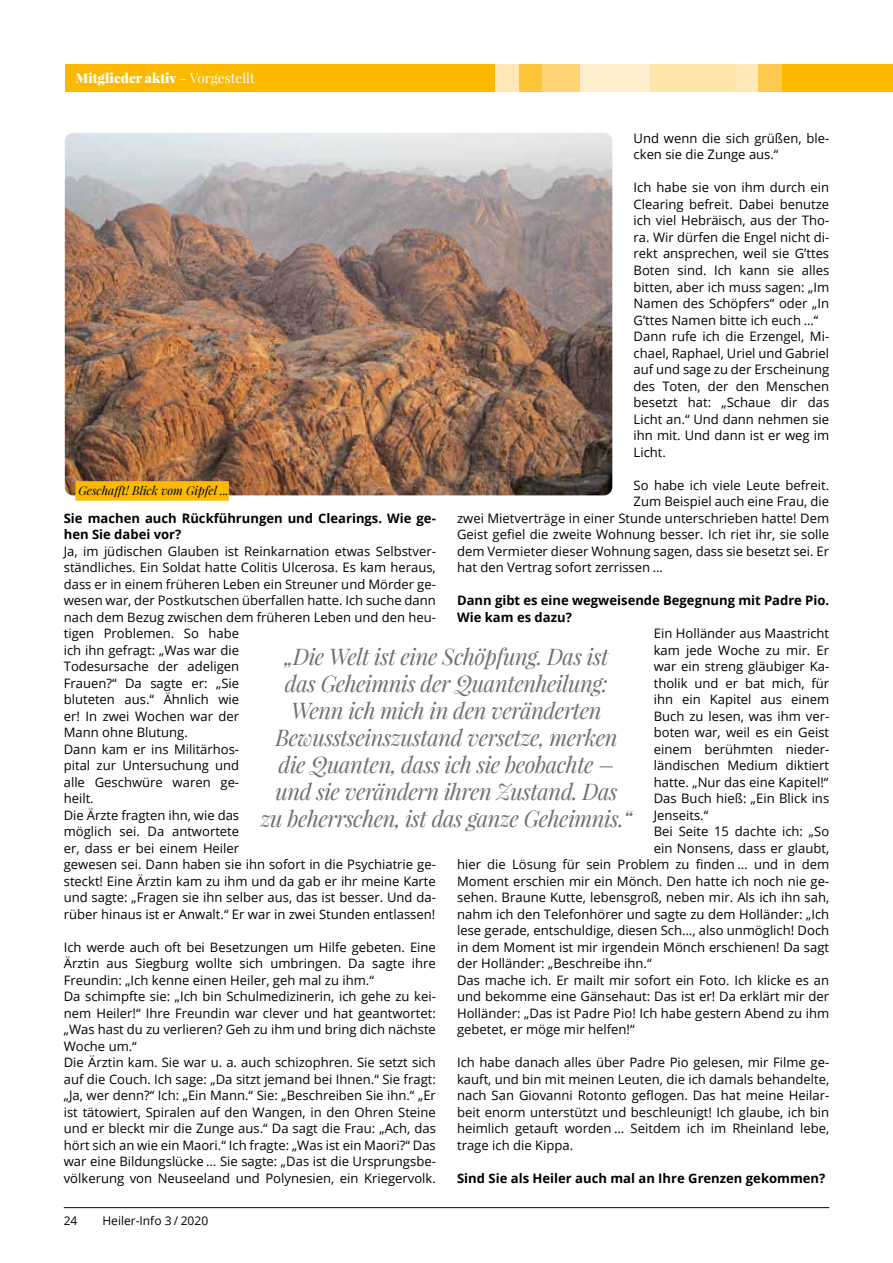
<style>
.page{position:relative;width:893px;height:1263px;background:#fff}
.page>*{position:absolute;margin:0;border:0;box-sizing:border-box;transform-origin:0 0}
.t1{font:italic 22.5px/27px "Playfair Display";letter-spacing:-.02em;color:#6f6f6e;text-align:center}
.t2{font:900 13.5px "Playfair Display";color:#fff}
.t3{font:13.05px/16.5px "Open Sans";color:#000}
.t4{font:700 13.05px/16.5px "Open Sans";color:#000}
.t5{font:italic 12px "Playfair Display";color:#000}
.t6{font:12px "Open Sans";color:#000}
.s1{font-weight:400}
</style>
<div class="page">
<div style="left:782px;top:64px;width:111px;height:27px;background:#fbba00"></div>
<div style="left:65px;top:64px;width:430px;height:27px;background:#fbba00"></div>
<div style="left:495px;top:64px;width:24px;height:27px;background:#ffe7b8"></div>
<div style="left:735px;top:64px;width:23px;height:27px;background:#ffe7b8"></div>
<div style="left:519px;top:64px;width:24px;height:27px;background:#fdc539"></div>
<div style="left:758px;top:64px;width:24px;height:27px;background:#fdca4f"></div>
<div style="left:543px;top:64px;width:37px;height:27px;background:#fed475"></div>
<div style="left:580px;top:64px;width:70px;height:27px;background:#ffeece"></div>
<div style="left:650px;top:64px;width:85px;height:27px;background:#ffe4ac"></div>
<img style="left:65px;top:133px;width:547px;height:362px">
<div style="left:75px;top:481px;width:154px;height:20px;background:#fbba00"></div>
<hr style="left:64px;top:1207px;width:765px;height:1px;background:#000">
<p class="t2" style="left:75px;top:69px;width:181px">Mitglieder aktiv <span class="s1">– Vorgestellt</span></p>
<p class="t3" style="left:634px;top:130px;width:197px">Und wenn die sich grüßen, ble&shy;cken sie die Zunge aus.“</p>
<p class="t3" style="left:634px;top:179px;width:197px">Ich habe sie von ihm durch ein<br>Clearing befreit. Dabei benutze ich viel Hebräisch, aus der Tho&shy;ra. Wir dürfen die Engel nicht di&shy;rekt ansprechen, weil sie G’ttes<br>Boten sind. Ich kann sie alles bitten, aber ich muss sagen: „Im<br>Namen des Schöpfers“ oder „In<br>G’ttes Namen bitte ich euch …“<br>Dann rufe ich die Erzengel, Mi&shy;chael, Raphael, Uriel und Gabriel auf und sage zu der Erscheinung des Toten, der den Menschen besetzt hat: „Schaue dir das<br>Licht an.“ Und dann nehmen sie ihn mit. Und dann ist er weg im<br>Licht.</p>
<p class="t3" style="left:634px;top:476px;width:197px">So habe ich viele Leute befreit.</p>
<p class="t3" style="left:634px;top:493px;width:197px">Zum Beispiel auch eine Frau, die</p>
<p class="t3" style="left:457px;top:509px;width:374px">zwei Mietverträge in einer Stunde unterschrieben hatte! Dem</p>
<p class="t3" style="left:457px;top:526px;width:374px">Geist gefiel die zweite Wohnung besser. Ich riet ihr, sie solle</p>
<p class="t3" style="left:457px;top:542px;width:374px">dem Vermieter dieser Wohnung sagen, dass sie besetzt sei. Er</p>
<p class="t3" style="left:457px;top:559px;width:207px">hat den Vertrag sofort zerrissen …</p>
<p class="t4" style="left:457px;top:592px;width:374px">Dann gibt es eine wegweisende Begegnung mit Padre Pio.<br>Wie kam es dazu?</p>
<p class="t3" style="left:654px;top:625px;width:177px">Ein Holländer aus Maastricht</p>
<p class="t3" style="left:654px;top:641px;width:177px">kam jede Woche zu mir. Er</p>
<p class="t3" style="left:654px;top:658px;width:177px">war ein streng gläubiger Ka-</p>
<p class="t3" style="left:654px;top:674px;width:177px">tholik und er bat mich, für</p>
<p class="t3" style="left:654px;top:691px;width:177px">ihn ein Kapitel aus einem</p>
<p class="t3" style="left:654px;top:707px;width:177px">Buch zu lesen, was ihm ver-</p>
<p class="t3" style="left:654px;top:724px;width:177px">boten war, weil es ein Geist</p>
<p class="t3" style="left:654px;top:740px;width:177px">einem berühmten nieder-</p>
<p class="t3" style="left:654px;top:757px;width:177px">ländischen Medium diktiert</p>
<p class="t3" style="left:654px;top:773px;width:176px">hatte. „Nur das eine Kapitel!“</p>
<p class="t3" style="left:654px;top:790px;width:177px">Das Buch hieß: „Ein Blick ins</p>
<p class="t3" style="left:654px;top:806px;width:56px">Jenseits.“</p>
<p class="t3" style="left:654px;top:823px;width:177px">Bei Seite 15 dachte ich: „So</p>
<p class="t3" style="left:654px;top:839px;width:177px">ein Nonsens, dass er glaubt,</p>
<p class="t3" style="left:457px;top:856px;width:374px">hier die Lösung für sein Problem zu finden … und in dem</p>
<p class="t3" style="left:457px;top:872px;width:374px">Moment erschien mir ein Mönch. Den hatte ich noch nie ge-</p>
<p class="t3" style="left:457px;top:889px;width:374px">sehen. Braune Kutte, lebensgroß, neben mir. Als ich ihn sah,</p>
<p class="t3" style="left:457px;top:905px;width:374px">nahm ich den Telefonhörer und sagte zu dem Holländer: „Ich</p>
<p class="t3" style="left:457px;top:922px;width:374px">lese gerade, entschuldige, diesen Sch…, also unmöglich! Doch</p>
<p class="t3" style="left:457px;top:938px;width:374px">in dem Moment ist mir irgendein Mönch erschienen! Da sagt</p>
<p class="t3" style="left:457px;top:955px;width:196px">der Holländer: „Beschreibe ihn.“</p>
<p class="t3" style="left:457px;top:971px;width:374px">Das mache ich. Er mailt mir sofort ein Foto. Ich klicke es an</p>
<p class="t3" style="left:457px;top:988px;width:374px">und bekomme eine Gänsehaut: Das ist er! Da erklärt mir der</p>
<p class="t3" style="left:457px;top:1004px;width:374px">Holländer: „Das ist Padre Pio! Ich habe gestern Abend zu ihm</p>
<p class="t3" style="left:457px;top:1021px;width:179px">gebetet, er möge mir helfen!“</p>
<p class="t3" style="left:457px;top:1054px;width:374px;text-align:justify">Ich habe danach alles über Padre Pio gelesen, mir Filme ge&shy;kauft, und bin mit meinen Leuten, die ich damals behandelte, nach San Giovanni Rotonto geflogen. Das hat meine Heilar&shy;beit enorm unterstützt und beschleunigt! Ich glaube, ich bin heimlich getauft worden … Seitdem ich im Rheinland lebe, trage ich die Kippa.</p>
<p class="t4" style="left:457px;top:1169px;width:370px">Sind Sie als Heiler auch mal an Ihre Grenzen gekommen?</p>
<p class="t5" style="left:78px;top:483px;width:152px">Geschafft! Blick vom Gipfel ...</p>
<p class="t4" style="left:64px;top:509px;width:374px">Sie machen auch Rückführungen und Clearings. Wie ge&shy;hen Sie dabei vor?</p>
<p class="t3" style="left:64px;top:542px;width:374px">Ja, im jüdischen Glauben ist Reinkarnation etwas Selbstver&shy;ständliches. Ein Soldat hatte Colitis Ulcerosa. Es kam heraus, dass er in einem früheren Leben ein Streuner und Mörder ge&shy;wesen war, der Postkutschen überfallen hatte. Ich suche dann nach dem Bezug zwischen dem früheren Leben und den heu&shy;tigen Problemen. So habe<br>ich ihn gefragt: „Was war die<br>Todesursache der adeligen<br>Frauen?“ Da sagte er: „Sie<br>bluteten aus.“ Ähnlich wie<br>er! In zwei Wochen war der<br>Mann ohne Blutung.<br>Dann kam er ins Militärhos-<br>pital zur Untersuchung und<br>alle Geschwüre waren ge-<br>heilt.<br>Die Ärzte fragten ihn, wie das<br>möglich sei. Da antwortete<br>er, dass er bei einem Heiler<br>gewesen sei. Dann haben sie ihn sofort in die Psychiatrie ge&shy;steckt! Eine Ärztin kam zu ihm und da gab er ihr meine Karte und sagte: „Fragen sie ihn selber aus, das ist besser. Und da&shy;rüber hinaus ist er Anwalt.“ Er war in zwei Stunden entlassen!</p>
<p class="t3" style="left:64px;top:938px;width:374px">Ich werde auch oft bei Besetzungen um Hilfe gebeten. Eine Ärztin aus Siegburg wollte sich umbringen. Da sagte ihre Freundin: „Ich kenne einen Heiler, geh mal zu ihm.“<br>Da schimpfte sie: „Ich bin Schulmedizinerin, ich gehe zu kei&shy;nem Heiler!“ Ihre Freundin war clever und hat geantwortet: „Was hast du zu verlieren? Geh zu ihm und bring dich nächste Woche um.“<br>Die Ärztin kam. Sie war u. a. auch schizophren. Sie setzt sich auf die Couch. Ich sage: „Da sitzt jemand bei Ihnen.“ Sie fragt: „Ja, wer denn?“ Ich: „Ein Mann.“ Sie: „Beschreiben Sie ihn.“ „Er ist tätowiert, Spiralen auf den Wangen, in den Ohren Steine und er bleckt mir die Zunge aus.“ Da sagt die Frau: „Ach, das hört sich an wie ein Maori.“ Ich fragte: „Was ist ein Maori?“ Das war eine Bildungslücke … Sie sagte: „Das ist die Ursprungsbe&shy;völkerung von Neuseeland und Polynesien, ein Kriegervolk.</p>
<p class="t1" style="left:261px;top:643px;width:373px">„Die Welt ist eine Schöpfung. Das ist<br>das Geheimnis der Quantenheilung:<br>Wenn ich mich in den veränderten Bewusstseinszustand versetze, merken die Quanten, dass ich sie beobachte – und sie verändern ihren Zustand. Das<br>zu beherrschen, ist das ganze Geheimnis.“</p>
<p class="t6" style="left:64px;top:1213px;width:15px">24</p>
<p class="t6" style="left:102px;top:1213px;width:107px">Heiler-Info 3 / 2020</p>
</div>
